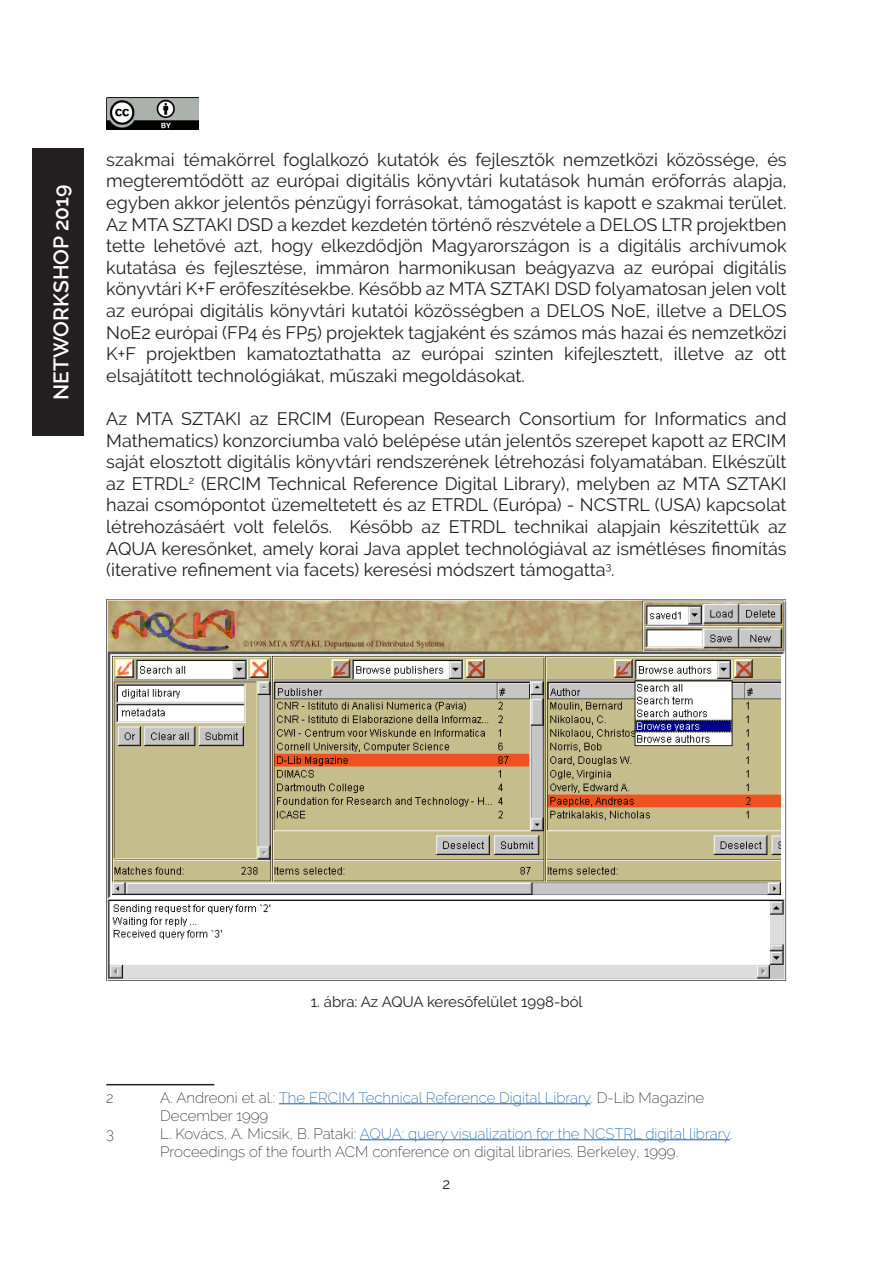
<style>
.page{position:relative;width:893px;height:1263px;background:#fff}
.page>*{position:absolute;margin:0;border:0;box-sizing:border-box;transform-origin:0 0}
.t1{font:600 21px "Raleway";color:#fff}
.t2{font:18px/21.6px "Raleway";color:#231f20;text-align:justify}
.Lábjegyzet{font:200 15px "Raleway";color:#175d9e}
.Lábjegyzet-2{font:200 15px "Raleway";color:#231f20}
.t3{font:15px "Raleway";color:#231f20}
.s1{color:#231f20}
</style>
<div class="page">
<img style="left:106px;top:98px;width:92px;height:32px">
<div style="left:33px;top:149px;width:51px;height:287px;background:#231f20"></div>
<hr style="left:106px;top:1084px;width:108px;height:1px;background:#231f20">
<hr style="left:279px;top:1103px;width:312px;height:1px;background:#175d9e">
<hr style="left:360px;top:1139px;width:370px;height:1px;background:#175d9e">
<img style="left:106px;top:600px;width:681px;height:381px">
<p class="t1" style="left:49px;top:400px;width:217px;rotate:-90deg">NETWORKSHOP 2019</p>
<p class="t2" style="left:106px;top:149px;width:682px">szakmai témakörrel foglalkozó kutatók és fejlesztők nemzetközi közössége, és megteremtődött az európai digitális könyvtári kutatások humán erőforrás alapja, egyben akkor jelentős pénzügyi forrásokat, támogatást is kapott e szakmai terület.<br>Az MTA SZTAKI DSD a kezdet kezdetén történő részvétele a DELOS LTR projektben tette lehetővé azt, hogy elkezdődjön Magyarországon is a digitális archívumok kutatása és fejlesztése, immáron harmonikusan beágyazva az európai digitális könyvtári K+F erőfeszítésekbe. Később az MTA SZTAKI DSD folyamatosan jelen volt az európai digitális könyvtári kutatói közösségben a DELOS NoE, illetve a DELOS NoE2 európai (FP4 és FP5) projektek tagjaként és számos más hazai és nemzetközi K+F projektben kamatoztathatta az európai szinten kifejlesztett, illetve az ott elsajátított technológiákat, műszaki megoldásokat.</p>
<p class="t2" style="left:106px;top:408px;width:682px">Az MTA SZTAKI az ERCIM (European Research Consortium for Informatics and Mathematics) konzorciumba való belépése után jelentős szerepet kapott az ERCIM saját elosztott digitális könyvtári rendszerének létrehozási folyamatában. Elkészült az ETRDL<sup>2</sup> (ERCIM Technical Reference Digital Library), melyben az MTA SZTAKI hazai csomópontot üzemeltetett és az ETRDL (Európa) - NCSTRL (USA) kapcsolat létrehozásáért volt felelős. Később az ETRDL technikai alapjain készítettük az AQUA keresőnket, amely korai Java applet technológiával az ismétléses finomítás (iterative refinement via facets) keresési módszert támogatta<sup>3</sup>.</p>
<p class="t3" style="left:311px;top:993px;width:273px">1. ábra: Az AQUA keresőfelület 1998-ból</p>
<p class="Lábjegyzet-2" style="left:106px;top:1088px;width:9px">2</p>
<p class="Lábjegyzet" style="left:160px;top:1088px;width:545px"><span class="s1">A. Andreoni et al.:</span> The ERCIM Technical Reference Digital Library<span class="s1">. D-Lib Magazine</span></p>
<p class="Lábjegyzet-2" style="left:160px;top:1106px;width:110px">December 1999</p>
<p class="Lábjegyzet-2" style="left:106px;top:1124px;width:9px">3</p>
<p class="Lábjegyzet" style="left:160px;top:1124px;width:574px"><span class="s1">L. Kovács, A. Micsik, B. Pataki:</span> AQUA: query visualization for the NCSTRL digital library<span class="s1">.</span></p>
<p class="Lábjegyzet-2" style="left:160px;top:1142px;width:519px">Proceedings of the fourth ACM conference on digital libraries. Berkeley, 1999.</p>
<p class="t3" style="left:443px;top:1175px;width:9px">2</p>
</div>
